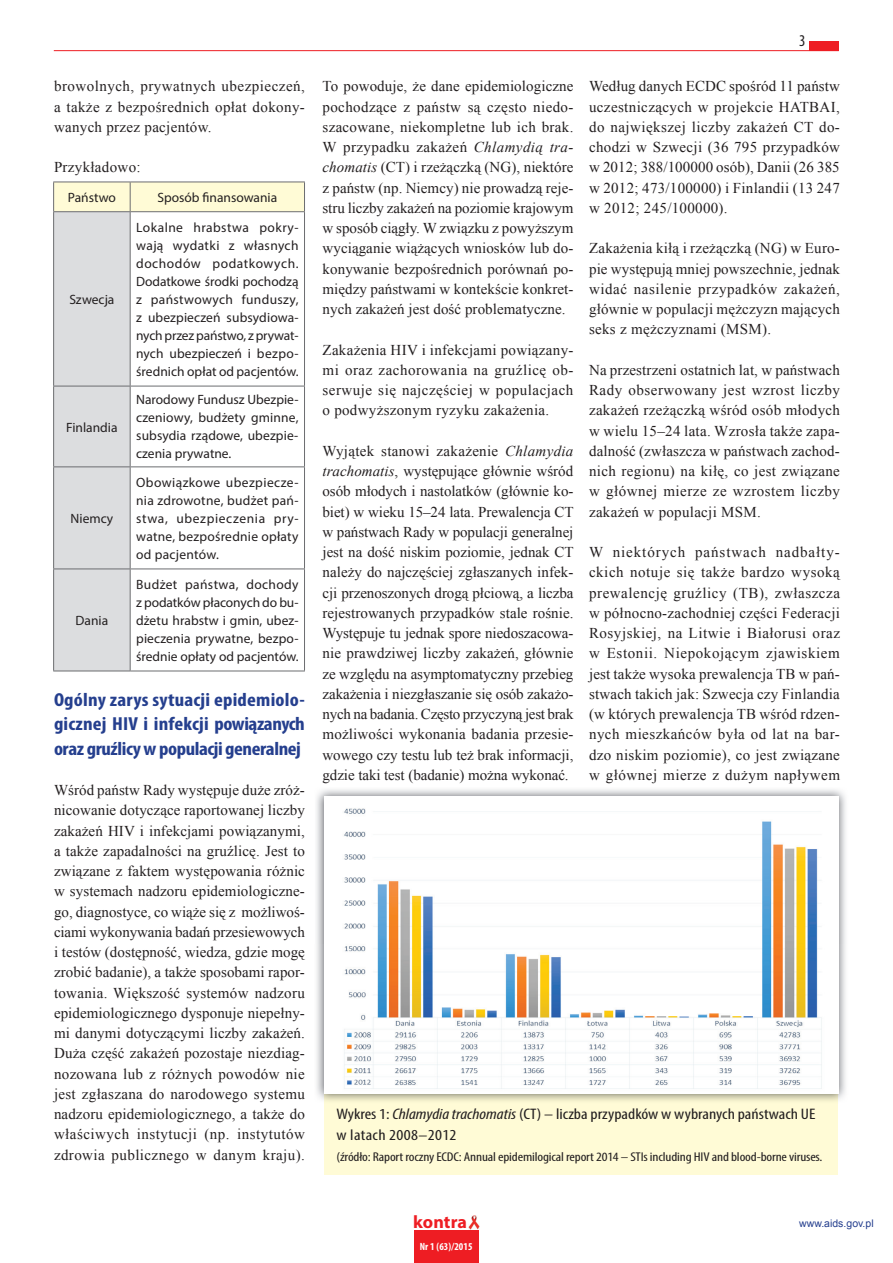
<style>
.page{position:relative;width:893px;height:1263px;background:#fff}
.page>*{position:absolute;margin:0;border:0;box-sizing:border-box;transform-origin:0 0}
.t1{font:700 condensed 18.9px/24px "Myriad Pro";letter-spacing:-.02em;color:#253f8e;text-align:justify;scale:1.11 1}
.t2{font:700 18px "Myriad Pro";letter-spacing:.005em;color:#ee1d23}
.t3{font:condensed 16.5px "Myriad Pro";color:#231f20}
.t4{font:condensed 15.3px/21px "Myriad Pro";color:#231f20;scale:1.18 1}
.t5{font:15px/20.2px "Times New Roman";letter-spacing:.02em;color:#231f20;text-align:justify}
.t6{font:13.5px/18px "Myriad Pro";letter-spacing:.005em;color:#231f20;text-align:justify}
.t7{font:condensed 12.75px "Myriad Pro";letter-spacing:-.01em;color:#231f20;scale:1.18 1}
.t8{font:10.5px "Arial";color:#253f8e}
.t9{font:700 condensed 10.5px "Myriad Pro";letter-spacing:.01em;color:#fff}
.s1{font-style:italic}
</style>
<div class="page">
<div style="left:414px;top:1230px;width:65px;height:33px;background:#ee1d23"></div>
<img style="left:468px;top:1215px;width:11px;height:14px">
<hr style="left:54px;top:50px;width:785px;height:1px;background:#ee1d23">
<div style="left:809px;top:41px;width:30px;height:10px;background:#ee1d23"></div>
<hr style="left:53px;top:671px;width:77px;height:1px;background:#6c6d70">
<hr style="left:130px;top:671px;width:175px;height:1px;background:#6c6d70">
<div style="left:324px;top:927px;width:513px;height:248px;background:#fffbd6"></div>
<img style="left:316px;top:789px;width:530px;height:156px">
<img style="left:316px;top:945px;width:8px;height:155px">
<img style="left:837px;top:945px;width:9px;height:158px">
<img style="left:324px;top:1093px;width:513px;height:8px">
<div style="left:324px;top:796px;width:515px;height:297px;background:#fff"></div>
<img style="left:344px;top:808px;width:478px;height:281px">
<svg style="left:53px;top:182px;width:252px;height:489px"></svg>
<p class="t5" style="left:54px;top:76px;width:252px">browolnych, prywatnych ubezpieczeń, a także z bezpośrednich opłat dokony&shy;wanych przez pacjentów.</p>
<p class="t5" style="left:54px;top:157px;width:88px">Przykładowo:</p>
<p class="t6" style="left:68px;top:188px;width:49px">Państwo</p>
<p class="t6" style="left:157px;top:188px;width:121px">Sposób nansowania</p>
<p class="t6" style="left:69px;top:290px;width:47px">Szwecja</p>
<p class="t6" style="left:66px;top:418px;width:53px">Finlandia</p>
<p class="t6" style="left:70px;top:509px;width:44px">Niemcy</p>
<p class="t6" style="left:76px;top:611px;width:34px">Dania</p>
<p class="t6" style="left:136px;top:218px;width:164px">Lokalne hrabstwa pokry&shy;wają wydatki z własnych dochodów podatkowych.<br>Dodatkowe środki pochodzą z państwowych funduszy, z ubezpieczeń subsydiowa&shy;nych przez państwo, z prywat&shy;nych ubezpieczeń i bezpo&shy;średnich opłat od pacjentów.</p>
<p class="t6" style="left:136px;top:391px;width:164px">Narodowy Fundusz Ubezpie&shy;czeniowy, budżety gminne, subsydia rządowe, ubezpie&shy;czenia prywatne.</p>
<p class="t6" style="left:136px;top:473px;width:164px">Obowiązkowe ubezpiecze&shy;nia zdrowotne, budżet pań&shy;stwa, ubezpieczenia pry&shy;watne, bezpośrednie opłaty od pacjentów.</p>
<p class="t6" style="left:136px;top:575px;width:164px">Budżet państwa, dochody z podatków płaconych do bu&shy;dżetu hrabstw i gmin, ubez&shy;pieczenia prywatne, bezpo&shy;średnie opłaty od pacjentów.</p>
<p class="t1" style="left:54px;top:688px;width:228px">Ogólny zarys sytuacji epidemiolo&shy;gicznej HIV i infekcji powiązanych oraz gruźlicy w populacji generalnej</p>
<p class="t5" style="left:54px;top:780px;width:252px">Wśród państw Rady występuje duże zróż&shy;nicowanie dotyczące raportowanej liczby zakażeń HIV i infekcjami powiązanymi, a także zapadalności na gruźlicę. Jest to związane z faktem występowania różnic w systemach nadzoru epidemiologiczne&shy;go, diagnostyce, co wiąże się z możliwoś&shy;ciami wykonywania badań przesiewowych i testów (dostępność, wiedza, gdzie mogę zrobić badanie), a także sposobami rapor&shy;towania. Większość systemów nadzoru epidemiologicznego dysponuje niepełny&shy;mi danymi dotyczącymi liczby zakażeń.<br>Duża część zakażeń pozostaje niezdiag&shy;nozowana lub z różnych powodów nie jest zgłaszana do narodowego systemu nadzoru epidemiologicznego, a także do właściwych instytucji (np. instytutów zdrowia publicznego w danym kraju).</p>
<p class="t5" style="left:323px;top:76px;width:252px">To powoduje, że dane epidemiologiczne pochodzące z państw są często niedo&shy;szacowane, niekompletne lub ich brak.<br>W przypadku zakażeń <span class="s1">Chlamydią tra&shy;chomatis</span> (CT) i rzeżączką (NG), niektóre z państw (np. Niemcy) nie prowadzą reje&shy;stru liczby zakażeń na poziomie krajowym w sposób ciągły. W związku z powyższym wyciąganie wiążących wniosków lub do&shy;konywanie bezpośrednich porównań po&shy;między państwami w kontekście konkret&shy;nych zakażeń jest dość problematyczne.</p>
<p class="t5" style="left:323px;top:339px;width:252px">Zakażenia HIV i infekcjami powiązany&shy;mi oraz zachorowania na gruźlicę ob&shy;serwuje się najczęściej w populacjach o podwyższonym ryzyku zakażenia.</p>
<p class="t5" style="left:323px;top:441px;width:253px">Wyjątek stanowi zakażenie <span class="s1">Chlamydia trachomatis</span>, występujące głównie wśród osób młodych i nastolatków (głównie ko&shy;biet) w wieku 15–24 lata. Prewalencja CT w państwach Rady w populacji generalnej jest na dość niskim poziomie, jednak CT należy do najczęściej zgłaszanych infek&shy;cji przenoszonych drogą płciową, a liczba rejestrowanych przypadków stale rośnie.<br>Występuje tu jednak spore niedoszacowa&shy;nie prawdziwej liczby zakażeń, głównie ze względu na asymptomatyczny przebieg zakażenia i niezgłaszanie się osób zakażo&shy;nych na badania. Często przyczyną jest brak możliwości wykonania badania przesie&shy;wowego czy testu lub też brak informacji, gdzie taki test (badanie) można wykonać.</p>
<p class="t3" style="left:799px;top:30px;width:8px">3</p>
<p class="t5" style="left:589px;top:76px;width:252px">Według danych ECDC spośród 11 państw uczestniczących w projekcie HATBAI, do największej liczby zakażeń CT do&shy;chodzi w Szwecji (36 795 przypadków w 2012; 388/100000 osób), Danii (26 385 w 2012; 473/100000) i Finlandii (13 247 w 2012; 245/100000).</p>
<p class="t5" style="left:589px;top:238px;width:252px">Zakażenia kiłą i rzeżączką (NG) w Euro&shy;pie występują mniej powszechnie, jednak widać nasilenie przypadków zakażeń, głównie w populacji mężczyzn mających seks z mężczyznami (MSM).</p>
<p class="t5" style="left:589px;top:360px;width:252px">Na przestrzeni ostatnich lat, w państwach Rady obserwowany jest wzrost liczby zakażeń rzeżączką wśród osób młodych w wielu 15–24 lata. Wzrosła także zapa&shy;dalność (zwłaszcza w państwach zachod&shy;nich regionu) na kiłę, co jest związane w głównej mierze ze wzrostem liczby zakażeń w populacji MSM.</p>
<p class="t5" style="left:589px;top:542px;width:252px">W niektórych państwach nadbałty&shy;ckich notuje się także bardzo wysoką prewalencję gruźlicy (TB), zwłaszcza w północno-zachodniej części Federacji Rosyjskiej, na Litwie i Białorusi oraz w Estonii. Niepokojącym zjawiskiem jest także wysoka prewalencja TB w pań&shy;stwach takich jak: Szwecja czy Finlandia (w których prewalencja TB wśród rdzen&shy;nych mieszkańców była od lat na bar&shy;dzo niskim poziomie), co jest związane w głównej mierze z dużym napływem</p>
<p class="t4" style="left:336px;top:1103px;width:407px">Wykres 1: <span class="s1">Chlamydia trachomatis</span> (CT) – liczba przypadków w wybranych państwach UE w latach 2008–2012</p>
<p class="t7" style="left:336px;top:1149px;width:413px">(źródło: Raport roczny ECDC: Annual epidemilogical report 2014 – STIs including HIV and blood-borne viruses.</p>
<p class="t2" style="left:413px;top:1210px;width:55px">kontra</p>
<p class="t9" style="left:420px;top:1240px;width:54px">Nr 1 (63)/2015</p>
<p class="t8" style="left:799px;top:1216px;width:76px">www.aids.gov.pl</p>
</div>
